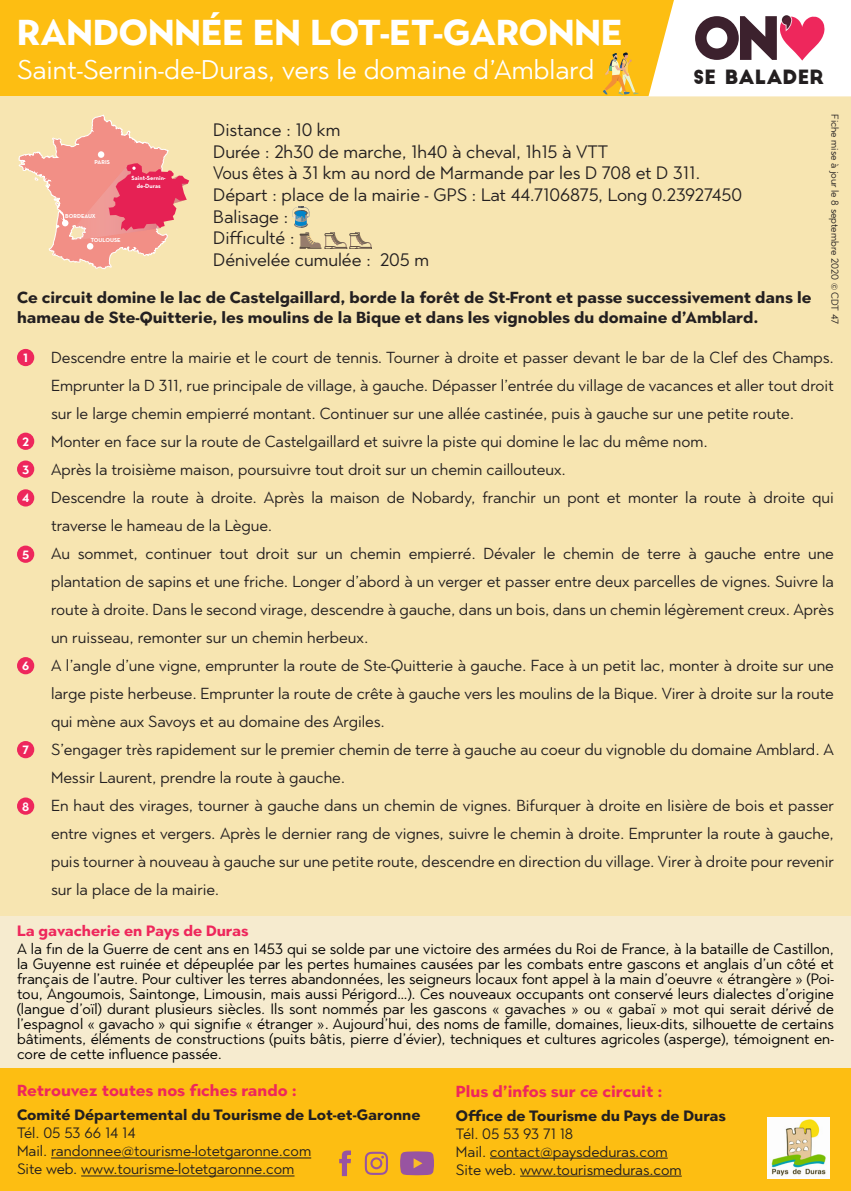
<style>
.page{position:relative;width:851px;height:1191px;background:#fff}
.page>*{position:absolute;margin:0;border:0;box-sizing:border-box;transform-origin:0 0}
.t1{font:700 36px "Town 80 Text";color:#fff}
.t2{font:27px "Town 80 Text";color:#fff}
.t3{font:19.2px "Big John";color:#231f20}
.t4{font:18px "Town 80 Text";color:#231f20}
.t5{font:18px "Town 80 Text";color:#231f20;scale:.94 1}
.t6{font:16px/28px "Town 80 Text";color:#231f20;text-align:justify}
.t7{font:700 16px "Town 80 Text";color:#231f20}
.t8{font:700 16px "Town 80 Text";color:#ee275c}
.t9{font:15px/15px "Town 80 Text";color:#000;text-align:justify}
.t10{font:15px "Town 80 Text";color:#231f20}
.t11{font:700 15px "Town 80 Text";color:#231f20}
.t12{font:700 15px "Town 80 Text";color:#ee275c}
.t13{font:700 12px "Town 80 Text";color:#fff}
.t14{font:10px "Town 80 Text";color:#231f20}
.t15{font:700 6.2px/7.4px "Neutra Text";color:#fff;text-align:center}
.t16{font:700 5.8px "Neutra Text";color:#fff}
</style>
<div class="page">
<div style="left:0;top:0;width:850px;height:96px;background:#fdbe12"></div>
<div style="left:0;top:1063px;width:850px;height:127px;background:#fdbe12"></div>
<div style="left:0;top:96px;width:850px;height:828px;background:#f7e5b1"></div>
<svg style="left:648px;top:0;width:202px;height:96px;background:#e5d1ca"></svg>
<svg style="left:603px;top:53px;width:35px;height:42px"></svg>
<svg style="left:18px;top:114px;width:171px;height:155px"></svg>
<div style="left:0;top:916px;width:850px;height:152px;background:#f6ebcf"></div>
<hr style="left:51px;top:1157px;width:260px;height:1px;background:#231f20">
<hr style="left:81px;top:1175px;width:213px;height:1px;background:#231f20">
<svg style="left:400px;top:1151px;width:34px;height:24px"></svg>
<svg style="left:339px;top:1150px;width:12px;height:26px"></svg>
<svg style="left:365px;top:1151px;width:23px;height:23px"></svg>
<div style="left:17px;top:349px;width:17px;height:17px;background:#ee275c;border-radius:50%"></div>
<div style="left:17px;top:432px;width:17px;height:18px;background:#ee275c;border-radius:50%"></div>
<div style="left:17px;top:460px;width:17px;height:18px;background:#ee275c;border-radius:50%"></div>
<div style="left:17px;top:489px;width:17px;height:17px;background:#ee275c;border-radius:50%"></div>
<div style="left:17px;top:545px;width:17px;height:18px;background:#ee275c;border-radius:50%"></div>
<div style="left:17px;top:657px;width:17px;height:17px;background:#ee275c;border-radius:50%"></div>
<svg style="left:292px;top:207px;width:80px;height:42px"></svg>
<div style="left:17px;top:741px;width:17px;height:17px;background:#ee275c;border-radius:50%"></div>
<div style="left:17px;top:797px;width:17px;height:17px;background:#ee275c;border-radius:50%"></div>
<hr style="left:490px;top:1157px;width:177px;height:1px;background:#231f20">
<hr style="left:520px;top:1175px;width:161px;height:1px;background:#231f20">
<img style="left:767px;top:1117px;width:62px;height:61px">
<p class="t1" style="left:17px;top:9px;width:607px">RANDONNÉE EN LOT-ET-GARONNE</p>
<p class="t2" style="left:17px;top:52px;width:578px">Saint-Sernin-de-Duras, vers le domaine d’Amblard</p>
<p class="t3" style="left:693px;top:68px;width:132px">SE BALADER</p>
<p class="t14" style="left:841px;top:114px;width:212px;rotate:90deg">Fiche mise à jour le 8 septembre 2020 © CDT 47</p>
<p class="t4" style="left:213px;top:118px;width:128px">Distance : 10 km</p>
<p class="t4" style="left:213px;top:140px;width:396px">Durée : 2h30 de marche, 1h40 à cheval, 1h15 à VTT</p>
<p class="t5" style="left:213px;top:162px;width:519px">Vous êtes à 31 km au nord de Marmande par les D 708 et D 311.</p>
<p class="t4" style="left:213px;top:183px;width:530px">Départ : place de la mairie - GPS : Lat 44.7106875, Long 0.23927450</p>
<p class="t4" style="left:213px;top:205px;width:77px">Balisage :</p>
<p class="t4" style="left:213px;top:226px;width:83px">Difficulté :</p>
<p class="t4" style="left:213px;top:248px;width:217px">Dénivelée cumulée : 205 m</p>
<p class="t7" style="left:17px;top:287px;width:795px">Ce circuit domine le lac de Castelgaillard, borde la forêt de St-Front et passe successivement dans le</p>
<p class="t7" style="left:17px;top:307px;width:743px">hameau de Ste-Quitterie, les moulins de la Bique et dans les vignobles du domaine d’Amblard.</p>
<p class="t6" style="left:51px;top:343px;width:784px">Descendre entre la mairie et le court de tennis. Tourner à droite et passer devant le bar de la Clef des Champs.<br>Emprunter la D 311, rue principale de village, à gauche. Dépasser l’entrée du village de vacances et aller tout droit sur le large chemin empierré montant. Continuer sur une allée castinée, puis à gauche sur une petite route.</p>
<p class="t6" style="left:51px;top:427px;width:658px">Monter en face sur la route de Castelgaillard et suivre la piste qui domine le lac du même nom.</p>
<p class="t6" style="left:51px;top:455px;width:516px">Après la troisième maison, poursuivre tout droit sur un chemin caillouteux.</p>
<p class="t6" style="left:51px;top:483px;width:784px">Descendre la route à droite. Après la maison de Nobardy, franchir un pont et monter la route à droite qui</p>
<p class="t6" style="left:51px;top:511px;width:223px">traverse le hameau de la Lègue.</p>
<p class="t6" style="left:51px;top:539px;width:784px">Au sommet, continuer tout droit sur un chemin empierré. Dévaler le chemin de terre à gauche entre une</p>
<p class="t6" style="left:51px;top:567px;width:784px">plantation de sapins et une friche. Longer d’abord à un verger et passer entre deux parcelles de vignes. Suivre la route à droite. Dans le second virage, descendre à gauche, dans un bois, dans un chemin légèrement creux. Après un ruisseau, remonter sur un chemin herbeux.</p>
<p class="t6" style="left:51px;top:651px;width:784px">A l’angle d’une vigne, emprunter la route de Ste-Quitterie à gauche. Face à un petit lac, monter à droite sur une large piste herbeuse. Emprunter la route de crête à gauche vers les moulins de la Bique. Virer à droite sur la route qui mène aux Savoys et au domaine des Argiles.</p>
<p class="t6" style="left:51px;top:735px;width:784px">S’engager très rapidement sur le premier chemin de terre à gauche au coeur du vignoble du domaine Amblard. A<br>Messir Laurent, prendre la route à gauche.</p>
<p class="t6" style="left:51px;top:791px;width:784px">En haut des virages, tourner à gauche dans un chemin de vignes. Bifurquer à droite en lisière de bois et passer entre vignes et vergers. Après le dernier rang de vignes, suivre le chemin à droite. Emprunter la route à gauche, puis tourner à nouveau à gauche sur une petite route, descendre en direction du village. Virer à droite pour revenir sur la place de la mairie.</p>
<p class="t12" style="left:17px;top:921px;width:233px">La gavacherie en Pays de Duras</p>
<p class="t9" style="left:17px;top:941px;width:818px">A la fin de la Guerre de cent ans en 1453 qui se solde par une victoire des armées du Roi de France, à la bataille de Castillon, la Guyenne est ruinée et dépeuplée par les pertes humaines causées par les combats entre gascons et anglais d’un côté et français de l’autre. Pour cultiver les terres abandonnées, les seigneurs locaux font appel à la main d’oeuvre « étrangère » (Poi&shy;tou, Angoumois, Saintonge, Limousin, mais aussi Périgord…). Ces nouveaux occupants ont conservé leurs dialectes d’origine (langue d’oïl) durant plusieurs siècles. Ils sont nommés par les gascons « gavaches » ou « gabaï » mot qui serait dérivé de l’espagnol « gavacho » qui signifie « étranger ». Aujourd’hui, des noms de famille, domaines, lieux-dits, silhouette de certains bâtiments, éléments de constructions (puits bâtis, pierre d’évier), techniques et cultures agricoles (asperge), témoignent en&shy;core de cette influence passée.</p>
<p class="t8" style="left:17px;top:1080px;width:281px">Retrouvez toutes nos fiches rando :</p>
<p class="t11" style="left:17px;top:1105px;width:405px">Comité Départemental du Tourisme de Lot-et-Garonne</p>
<p class="t10" style="left:17px;top:1123px;width:120px">Tél. 05 53 66 14 14</p>
<p class="t10" style="left:17px;top:1141px;width:296px">Mail. randonnee@tourisme-lotetgaronne.com</p>
<p class="t10" style="left:17px;top:1159px;width:279px">Site web. www.tourisme-lotetgaronne.com</p>
<p class="t16" style="left:94px;top:158px;width:17px">PARIS</p>
<p class="t15" style="left:132px;top:174px;width:36px">Saint-Sernin&shy;de-Duras</p>
<p class="t16" style="left:65px;top:213px;width:32px">BORDEAUX</p>
<p class="t16" style="left:91px;top:237px;width:32px">TOULOUSE</p>
<p class="t13" style="left:23px;top:350px;width:6px">1</p>
<p class="t13" style="left:22px;top:434px;width:8px">2</p>
<p class="t13" style="left:22px;top:462px;width:9px">3</p>
<p class="t13" style="left:22px;top:490px;width:9px">4</p>
<p class="t13" style="left:22px;top:547px;width:9px">5</p>
<p class="t13" style="left:22px;top:658px;width:9px">6</p>
<p class="t13" style="left:22px;top:742px;width:8px">7</p>
<p class="t13" style="left:22px;top:798px;width:9px">8</p>
<p class="t8" style="left:456px;top:1080px;width:208px">Plus d’infos sur ce circuit :</p>
<p class="t11" style="left:456px;top:1105px;width:271px">Office de Tourisme du Pays de Duras</p>
<p class="t10" style="left:456px;top:1123px;width:119px">Tél. 05 53 93 71 18</p>
<p class="t10" style="left:456px;top:1141px;width:213px">Mail. contact@paysdeduras.com</p>
<p class="t10" style="left:456px;top:1159px;width:227px">Site web. www.tourismeduras.com</p>
</div>
